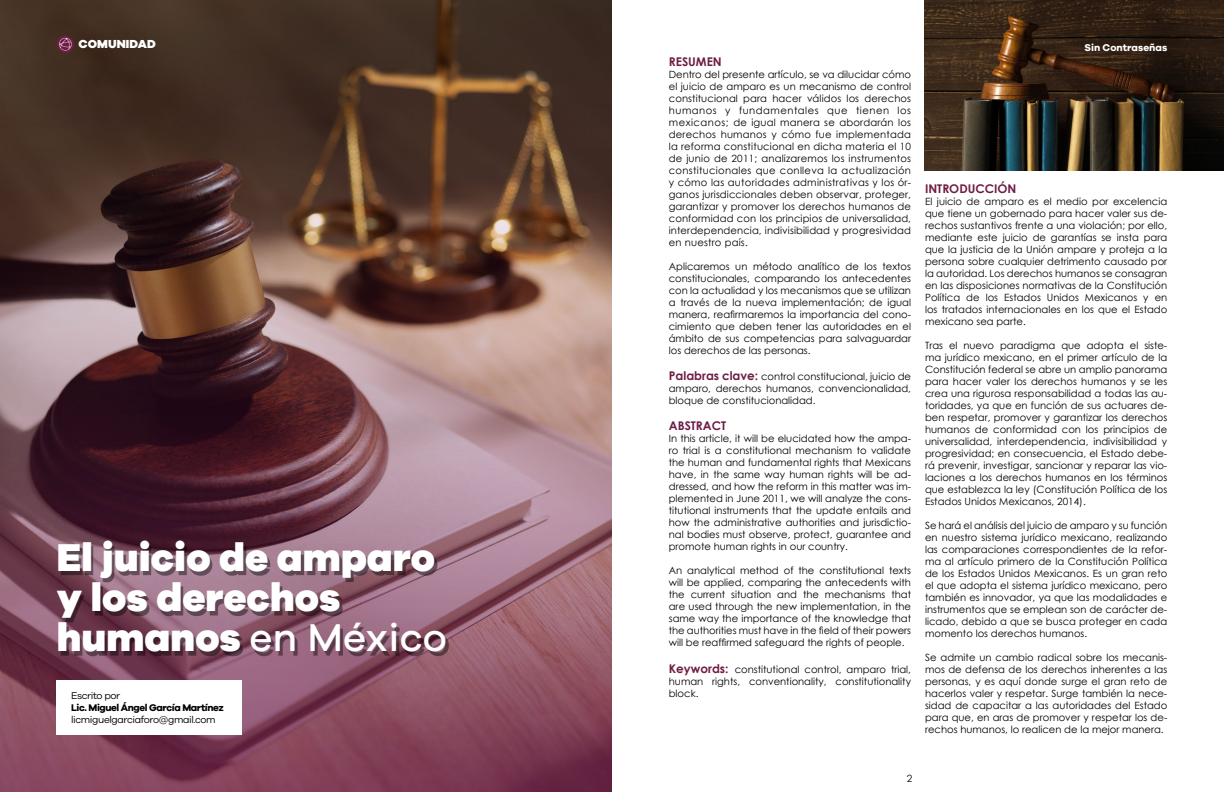
<style>
.page{position:relative;width:1224px;height:792px;background:#fff}
.page>*{position:absolute;margin:0;border:0;box-sizing:border-box;transform-origin:0 0}
.t1{font:800 40px/40px "Galano Grotesque";color:#fff}
.t2{font:700 12px "Century Gothic";color:#6f1d46}
.t3{font:800 12px "Galano Grotesque";letter-spacing:.01em;color:#fff}
.t4{font:700 10.2px "Galano Grotesque";color:#fff}
.t5{font:10px/12px "Century Gothic";color:#000;text-align:justify}
.t6{font:10px "Galano Grotesque";letter-spacing:-.04em;color:#000}
.t7{font:700 10px "Galano Grotesque";letter-spacing:-.04em;color:#000}
.s1{font-weight:500}
.s2{font-weight:700;font-size:12px;color:#6f1d46}
</style>
<div class="page">
<img style="left:925px;top:0;width:299px;height:170px">
<img style="left:0;top:0;width:612px;height:792px">
<div style="left:57px;top:681px;width:185px;height:54px;background:#fff"></div>
<div style="left:57px;top:36px;width:17px;height:17px;background:#6f1d46;border-radius:50%"></div>
<svg style="left:59px;top:38px;width:13px;height:13px"></svg>
<div style="left:60px;top:545px;width:389px;height:111px;background:#000;opacity:.43"></div>
<p class="t3" style="left:78px;top:37px;width:79px">COMUNIDAD</p>
<h1 class="t1" style="left:57px;top:536px;width:392px">El juicio de amparo y los derechos humanos <span class="s1">en México</span></h1>
<p class="t6" style="left:71px;top:689px;width:51px">Escrito por</p>
<p class="t7" style="left:71px;top:701px;width:154px">Lic. Miguel Ángel García Martínez</p>
<p class="t6" style="left:71px;top:713px;width:146px">licmiguelgarciaforo@gmail.com</p>
<p class="t2" style="left:669px;top:54px;width:55px">RESUMEN</p>
<p class="t5" style="left:669px;top:68px;width:244px">Dentro del presente artículo, se va dilucidar cómo el juicio de amparo es un mecanismo de control constitucional para hacer válidos los derechos humanos y fundamentales que tienen los mexicanos; de igual manera se abordarán los derechos humanos y cómo fue implementada la reforma constitucional en dicha materia el 10 de junio de 2011; analizaremos los instrumentos constitucionales que conlleva la actualización y cómo las autoridades administrativas y los ór&shy;ganos jurisdiccionales deben observar, proteger, garantizar y promover los derechos humanos de conformidad con los principios de universalidad, interdependencia, indivisibilidad y progresividad en nuestro país.</p>
<p class="t5" style="left:669px;top:260px;width:244px">Aplicaremos un método analítico de los textos constitucionales, comparando los antecedentes con la actualidad y los mecanismos que se utilizan a través de la nueva implementación; de igual manera, reafirmaremos la importancia del cono&shy;cimiento que deben tener las autoridades en el ámbito de sus competencias para salvaguardar los derechos de las personas.</p>
<p class="t5" style="left:669px;top:370px;width:244px"><span class="s2">Palabras clave:</span> control constitucional, juicio de amparo, derechos humanos, convencionalidad, bloque de constitucionalidad.</p>
<p class="t2" style="left:669px;top:418px;width:59px">ABSTRACT</p>
<p class="t5" style="left:669px;top:433px;width:244px">In this article, it will be elucidated how the ampa&shy;ro trial is a constitutional mechanism to validate the human and fundamental rights that Mexicans have, in the same way human rights will be ad&shy;dressed, and how the reform in this matter was im&shy;plemented in June 2011, we will analyze the cons&shy;titutional instruments that the update entails and how the administrative authorities and jurisdictio&shy;nal bodies must observe, protect, guarantee and promote human rights in our country.</p>
<p class="t5" style="left:669px;top:565px;width:244px">An analytical method of the constitutional texts will be applied, comparing the antecedents with the current situation and the mechanisms that are used through the new implementation, in the same way the importance of the knowledge that the authorities must have in the field of their powers will be reaffirmed safeguard the rights of people.</p>
<p class="t5" style="left:669px;top:663px;width:244px"><span class="s2">Keywords:</span> constitutional control, amparo trial, human rights, conventionality, constitutionality block.</p>
<p class="t4" style="left:1084px;top:42px;width:84px">Sin Contraseñas</p>
<p class="t2" style="left:925px;top:181px;width:93px">INTRODUCCIÓN</p>
<p class="t5" style="left:925px;top:195px;width:244px">El juicio de amparo es el medio por excelencia que tiene un gobernado para hacer valer sus de&shy;rechos sustantivos frente a una violación; por ello, mediante este juicio de garantías se insta para que la justicia de la Unión ampare y proteja a la persona sobre cualquier detrimento causado por la autoridad. Los derechos humanos se consagran en las disposiciones normativas de la Constitución Política de los Estados Unidos Mexicanos y en los tratados internacionales en los que el Estado mexicano sea parte.</p>
<p class="t5" style="left:925px;top:339px;width:244px">Tras el nuevo paradigma que adopta el siste&shy;ma jurídico mexicano, en el primer artículo de la Constitución federal se abre un amplio panorama para hacer valer los derechos humanos y se les crea una rigurosa responsabilidad a todas las au&shy;toridades, ya que en función de sus actuares de&shy;ben respetar, promover y garantizar los derechos humanos de conformidad con los principios de universalidad, interdependencia, indivisibilidad y progresividad; en consecuencia, el Estado debe&shy;rá prevenir, investigar, sancionar y reparar las vio&shy;laciones a los derechos humanos en los términos que establezca la ley (Constitución Política de los Estados Unidos Mexicanos, 2014).</p>
<p class="t5" style="left:925px;top:519px;width:244px">Se hará el análisis del juicio de amparo y su función en nuestro sistema jurídico mexicano, realizando las comparaciones correspondientes de la refor&shy;ma al artículo primero de la Constitución Política de los Estados Unidos Mexicanos. Es un gran reto el que adopta el sistema jurídico mexicano, pero también es innovador, ya que las modalidades e instrumentos que se emplean son de carácter de&shy;licado, debido a que se busca proteger en cada momento los derechos humanos.</p>
<p class="t5" style="left:925px;top:651px;width:244px">Se admite un cambio radical sobre los mecanis&shy;mos de defensa de los derechos inherentes a las personas, y es aquí donde surge el gran reto de hacerlos valer y respetar. Surge también la nece&shy;sidad de capacitar a las autoridades del Estado para que, en aras de promover y respetar los de&shy;rechos humanos, lo realicen de la mejor manera.</p>
<p class="t5" style="left:907px;top:772px;width:7px">2</p>
</div>
